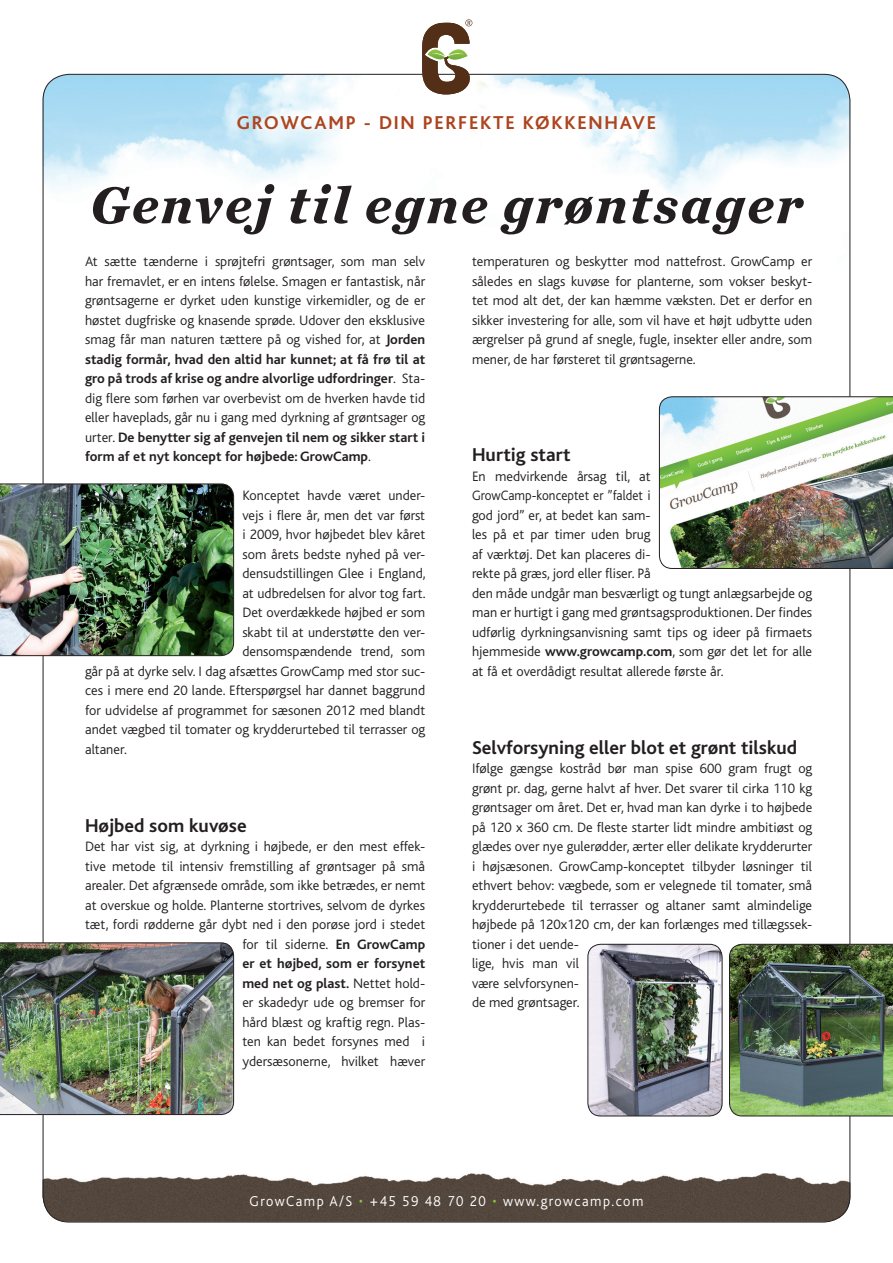
<style>
.page{position:relative;width:893px;height:1263px;background:#fff}
.page>*{position:absolute;margin:0;border:0;box-sizing:border-box;transform-origin:0 0}
.t1{font:italic 700 54px "Chronicle Text G1";letter-spacing:.05em;color:#231f20}
.t2{font:700 19.5px "Bliss";color:#231f20}
.t3{font:700 19.5px "Bliss";letter-spacing:.09em;color:#ad451f}
.t4{font:300 15px "Bliss";letter-spacing:.1em;color:#fff;scale:.95 1}
.t5{font:300 14.25px/19.5px "Bliss";color:#231f20;text-align:justify}
.s1{font-weight:700}
.s2{color:#8bc63e}
</style>
<div class="page">
<img style="left:43px;top:74px;width:807px;height:501px">
<img style="left:43px;top:1173px;width:807px;height:49px">
<svg style="left:422px;top:19px;width:50px;height:75px"></svg>
<img style="left:0;top:484px;width:234px;height:172px">
<img style="left:0;top:943px;width:234px;height:172px">
<img style="left:659px;top:396px;width:234px;height:173px">
<img style="left:729px;top:944px;width:164px;height:172px">
<img style="left:588px;top:944px;width:134px;height:172px">
<div style="left:588px;top:944px;width:134px;height:172px;border:1px solid #231f20;border-radius:13px"></div>
<p class="t3" style="left:237px;top:112px;width:421px">GROWCAMP - DIN PERFEKTE KØKKENHAVE</p>
<p class="t1" style="left:90px;top:161px;width:714px">Genvej til egne grøntsager</p>
<p class="t5" style="left:85px;top:252px;width:342px">At sætte tænderne i sprøjtefri grøntsager, som man selv har fremavlet, er en intens følelse. Smagen er fantastisk, når grøntsagerne er dyrket uden kunstige virkemidler, og de er høstet dugfriske og knasende sprøde. Udover den eksklusive smag får man naturen tættere på og vished for, at <span class="s1">Jorden stadig formår, hvad den altid har kunnet; at få frø til at gro på trods af krise og andre alvorlige udfordringer</span>. Sta&shy;dig flere som førhen var overbevist om de hverken havde tid eller haveplads, går nu i gang med dyrkning af grøntsager og urter. <span class="s1">De benytter sig af genvejen til nem og sikker start i form af et nyt koncept for højbede: GrowCamp</span>.</p>
<p class="t5" style="left:242px;top:486px;width:184px">Konceptet havde været under-</p>
<p class="t5" style="left:242px;top:505px;width:184px">vejs i flere år, men det var først</p>
<p class="t5" style="left:242px;top:525px;width:184px">i 2009, hvor højbedet blev kåret</p>
<p class="t5" style="left:242px;top:544px;width:184px">som årets bedste nyhed på ver-</p>
<p class="t5" style="left:242px;top:564px;width:185px">densudstillingen Glee i England,</p>
<p class="t5" style="left:242px;top:583px;width:185px">at udbredelsen for alvor tog fart.</p>
<p class="t5" style="left:242px;top:603px;width:184px">Det overdækkede højbed er som</p>
<p class="t5" style="left:242px;top:622px;width:184px">skabt til at understøtte den ver-</p>
<p class="t5" style="left:242px;top:642px;width:184px">densomspændende trend, som</p>
<p class="t5" style="left:85px;top:661px;width:342px">går på at dyrke selv. I dag afsættes GrowCamp med stor suc-</p>
<p class="t5" style="left:85px;top:681px;width:342px">ces i mere end 20 lande. Efterspørgsel har dannet baggrund</p>
<p class="t5" style="left:85px;top:700px;width:342px">for udvidelse af programmet for sæsonen 2012 med blandt</p>
<p class="t5" style="left:85px;top:720px;width:342px">andet vægbed til tomater og krydderurtebed til terrasser og</p>
<p class="t5" style="left:85px;top:739px;width:43px">altaner.</p>
<p class="t2" style="left:85px;top:815px;width:163px">Højbed som kuvøse</p>
<p class="t5" style="left:85px;top:837px;width:342px;text-align:right">Det har vist sig, at dyrkning i højbede, er den mest effek&shy;tive metode til intensiv fremstilling af grøntsager på små arealer. Det afgrænsede område, som ikke betrædes, er nemt at overskue og holde. Planterne stortrives, selvom de dyrkes tæt, fordi rødderne går dybt ned i den porøse jord i stedet for til siderne. <span class="s1">En GrowCamp<br>er et højbed, som er forsynet<br>med net og plast.</span> Nettet hold-<br>er skadedyr ude og bremser for<br>hård blæst og kraftig regn. Plas-<br>ten kan bedet forsynes med i<br>ydersæsonerne, hvilket hæver</p>
<p class="t5" style="left:472px;top:252px;width:342px">temperaturen og beskytter mod nattefrost. GrowCamp er således en slags kuvøse for planterne, som vokser beskyt&shy;tet mod alt det, der kan hæmme væksten. Det er derfor en sikker investering for alle, som vil have et højt udbytte uden ærgrelser på grund af snegle, fugle, insekter eller andre, som mener, de har førsteret til grøntsagerne.</p>
<p class="t2" style="left:472px;top:445px;width:100px">Hurtig start</p>
<p class="t5" style="left:472px;top:466px;width:342px;text-align:left">En medvirkende årsag til, at<br>GrowCamp-konceptet er ”faldet i<br>god jord” er, at bedet kan sam-<br>les på et par timer uden brug<br>af værktøj. Det kan placeres di-<br>rekte på græs, jord eller fliser. På<br>den måde undgår man besværligt og tungt anlægsarbejde og man er hurtigt i gang med grøntsagsproduktionen. Der findes udførlig dyrkningsanvisning samt tips og ideer på firmaets hjemmeside <span class="s1">www.growcamp.com</span>, som gør det let for alle at få et overdådigt resultat allerede første år.</p>
<p class="t2" style="left:472px;top:737px;width:327px">Selvforsyning eller blot et grønt tilskud</p>
<p class="t5" style="left:472px;top:759px;width:342px;text-align:left">Ifølge gængse kostråd bør man spise 600 gram frugt og grønt pr. dag, gerne halvt af hver. Det svarer til cirka 110 kg grøntsager om året. Det er, hvad man kan dyrke i to højbede på 120 x 360 cm. De fleste starter lidt mindre ambitiøst og glædes over nye gulerødder, ærter eller delikate krydderurter i højsæsonen. GrowCamp-konceptet tilbyder løsninger til ethvert behov: vægbede, som er velegnede til tomater, små krydderurtebede til terrasser og altaner samt almindelige højbede på 120x120 cm, der kan forlænges med tillægssek&shy;tioner i det uende-<br>lige, hvis man vil<br>være selvforsynen-<br>de med grøntsager.</p>
<p class="t4" style="left:250px;top:1194px;width:416px">GrowCamp A/S <span class="s2">•</span> +45 59 48 70 20 <span class="s2">•</span> www.growcamp.com</p>
</div>
